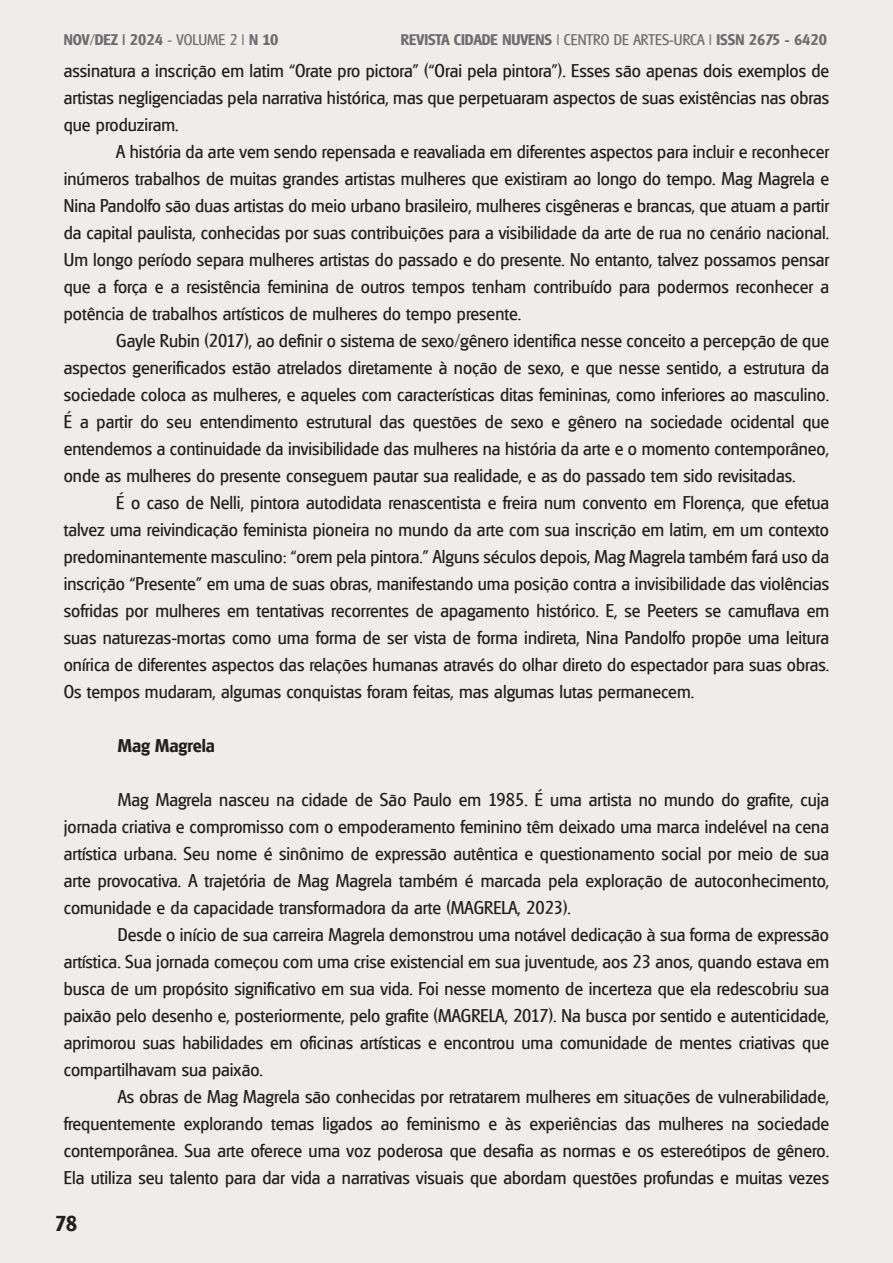
<style>
.page{position:relative;width:893px;height:1263px;background:#efecea}
.page>*{position:absolute;margin:0;border:0;box-sizing:border-box;transform-origin:0 0}
.t1{font:700 21px "Glasgow";color:#231f20}
.t2{font:18px/27px "Glasgow";color:#231f20;text-align:justify}
.t3{font:700 18px "Glasgow";color:#231f20}
.t4{font:700 15px "Glasgow";color:#6c6d70}
.s1{font-weight:400}
</style>
<div class="page">
<p class="t4" style="left:64px;top:30px;width:216px">NOV/DEZ | 2024 <span class="s1">- VOLUME 2 |</span> N 10</p>
<p class="t4" style="left:401px;top:30px;width:428px">REVISTA CIDADE NUVENS <span class="s1">| CENTRO DE ARTES-URCA |</span> ISSN 2675 - 6420</p>
<p class="t2" style="left:64px;top:57px;width:767px">assinatura a inscrição em latim “Orate pro pictora” (“Orai pela pintora”). Esses são apenas dois exemplos de artistas negligenciadas pela narrativa histórica, mas que perpetuaram aspectos de suas existências nas obras que produziram.</p>
<p class="t2" style="left:64px;top:138px;width:767px;text-indent:52px">A história da arte vem sendo repensada e reavaliada em diferentes aspectos para incluir e reconhecer inúmeros trabalhos de muitas grandes artistas mulheres que existiram ao longo do tempo. Mag Magrela e Nina Pandolfo são duas artistas do meio urbano brasileiro, mulheres cisgêneras e brancas, que atuam a partir da capital paulista, conhecidas por suas contribuições para a visibilidade da arte de rua no cenário nacional.<br>Um longo período separa mulheres artistas do passado e do presente. No entanto, talvez possamos pensar que a força e a resistência feminina de outros tempos tenham contribuído para podermos reconhecer a potência de trabalhos artísticos de mulheres do tempo presente.</p>
<p class="t2" style="left:64px;top:327px;width:767px;text-indent:52px">Gayle Rubin (2017), ao definir o sistema de sexo/gênero identifica nesse conceito a percepção de que aspectos generificados estão atrelados diretamente à noção de sexo, e que nesse sentido, a estrutura da sociedade coloca as mulheres, e aqueles com características ditas femininas, como inferiores ao masculino.<br>É a partir do seu entendimento estrutural das questões de sexo e gênero na sociedade ocidental que entendemos a continuidade da invisibilidade das mulheres na história da arte e o momento contemporâneo, onde as mulheres do presente conseguem pautar sua realidade, e as do passado tem sido revisitadas.</p>
<p class="t2" style="left:64px;top:489px;width:767px;text-indent:52px">É o caso de Nelli, pintora autodidata renascentista e freira num convento em Florença, que efetua talvez uma reivindicação feminista pioneira no mundo da arte com sua inscrição em latim, em um contexto predominantemente masculino: “orem pela pintora.” Alguns séculos depois, Mag Magrela também fará uso da inscrição “Presente” em uma de suas obras, manifestando uma posição contra a invisibilidade das violências sofridas por mulheres em tentativas recorrentes de apagamento histórico. E, se Peeters se camuflava em suas naturezas-mortas como uma forma de ser vista de forma indireta, Nina Pandolfo propõe uma leitura onírica de diferentes aspectos das relações humanas através do olhar direto do espectador para suas obras.<br>Os tempos mudaram, algumas conquistas foram feitas, mas algumas lutas permanecem.</p>
<p class="t3" style="left:118px;top:734px;width:99px">Mag Magrela</p>
<p class="t2" style="left:64px;top:786px;width:767px;text-indent:54px">Mag Magrela nasceu na cidade de São Paulo em 1985. É uma artista no mundo do grafite, cuja jornada criativa e compromisso com o empoderamento feminino têm deixado uma marca indelével na cena artística urbana. Seu nome é sinônimo de expressão autêntica e questionamento social por meio de sua arte provocativa. A trajetória de Mag Magrela também é marcada pela exploração de autoconhecimento, comunidade e da capacidade transformadora da arte (MAGRELA, 2023).</p>
<p class="t2" style="left:64px;top:921px;width:767px;text-indent:54px">Desde o início de sua carreira Magrela demonstrou uma notável dedicação à sua forma de expressão artística. Sua jornada começou com uma crise existencial em sua juventude, aos 23 anos, quando estava em busca de um propósito significativo em sua vida. Foi nesse momento de incerteza que ela redescobriu sua paixão pelo desenho e, posteriormente, pelo grafite (MAGRELA, 2017). Na busca por sentido e autenticidade, aprimorou suas habilidades em oficinas artísticas e encontrou uma comunidade de mentes criativas que compartilhavam sua paixão.</p>
<p class="t2" style="left:64px;top:1083px;width:767px;text-indent:54px">As obras de Mag Magrela são conhecidas por retratarem mulheres em situações de vulnerabilidade, frequentemente explorando temas ligados ao feminismo e às experiências das mulheres na sociedade contemporânea. Sua arte oferece uma voz poderosa que desafia as normas e os estereótipos de gênero.<br>Ela utiliza seu talento para dar vida a narrativas visuais que abordam questões profundas e muitas vezes</p>
<p class="t1" style="left:55px;top:1210px;width:24px">78</p>
</div>
